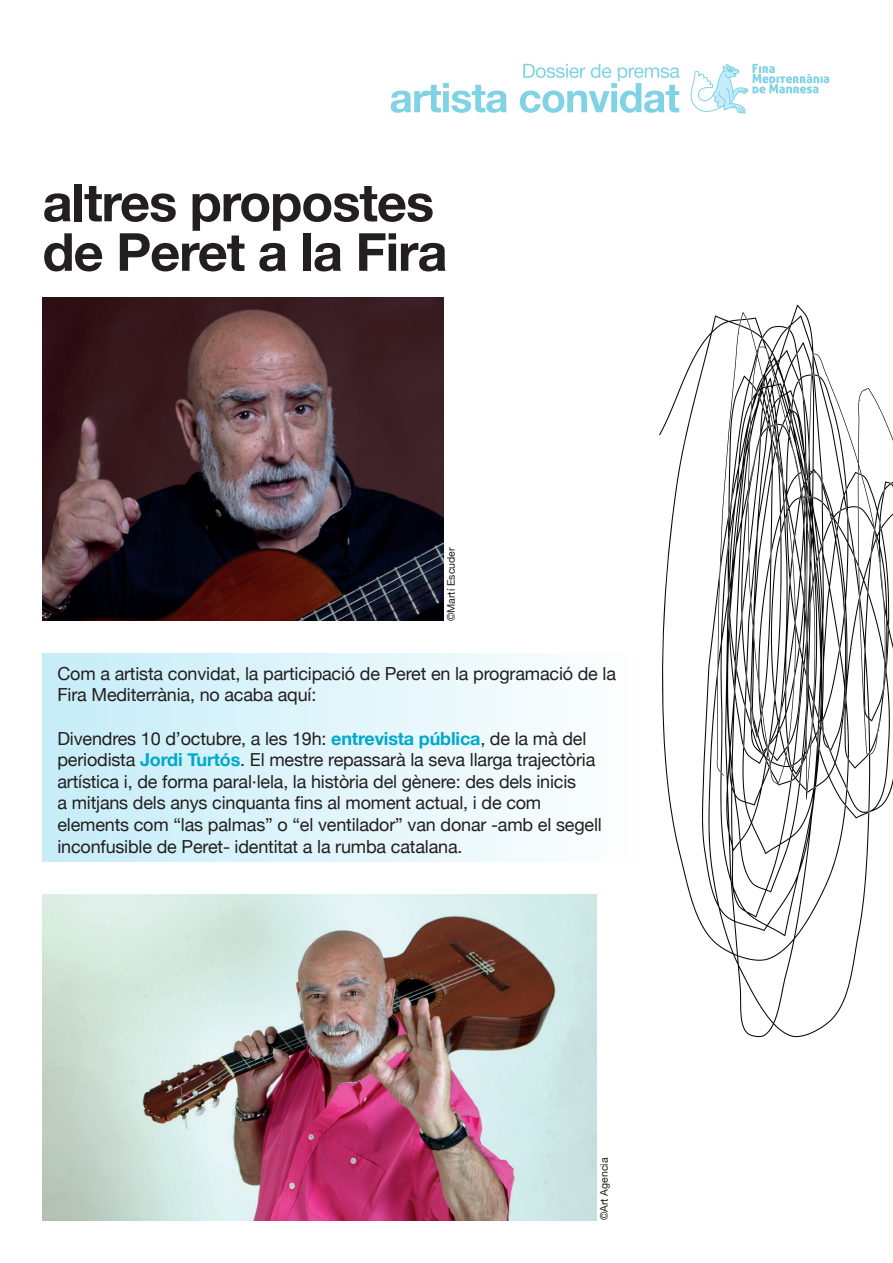
<style>
.page{position:relative;width:893px;height:1263px;background:#fff}
.page>*{position:absolute;margin:0;border:0;box-sizing:border-box;transform-origin:0 0}
.t1{font:700 52.5px "Helvetica Neue";letter-spacing:-.02em;color:#231f20}
.t2{font:18px/21.6px "Helvetica Neue";letter-spacing:-.01em;color:#231f20}
.t3{font:10.5px "Helvetica Neue";color:#231f20}
.s1{font-weight:700;color:#00a8cb}
</style>
<div class="page">
<img style="left:43px;top:894px;width:554px;height:326px">
<svg style="left:659px;top:305px;width:177px;height:732px"></svg>
<svg style="left:717px;top:323px;width:176px;height:692px"></svg>
<div style="left:43px;top:653px;width:603px;height:209px;background:linear-gradient(to right,#c5edf8,#fefefe)"></div>
<img style="left:43px;top:298px;width:401px;height:323px">
<svg style="left:690px;top:63px;width:139px;height:51px"></svg>
<svg style="left:391px;top:64px;width:288px;height:49px"></svg>
<p class="t1" style="left:43px;top:161px;width:393px">altres propostes</p>
<p class="t1" style="left:43px;top:211px;width:407px">de Peret a la Fira</p>
<p class="t3" style="left:443px;top:621px;width:75px;rotate:-90deg">©Martí Escuder</p>
<p class="t2" style="left:57px;top:664px;width:560px">Com a artista convidat, la participació de Peret en la programació de la<br>Fira Mediterrània, no acaba aquí:</p>
<p class="t2" style="left:57px;top:728px;width:546px">Divendres 10 d’octubre, a les 19h: <span class="s1">entrevista pública</span>, de la mà del periodista <span class="s1">Jordi Turtós</span>. El mestre repassarà la seva llarga trajectòria artística i, de forma paral·lela, la història del gènere: des dels inicis<br>a mitjans dels anys cinquanta fins al moment actual, i de com elements com “las palmas” o “el ventilador” van donar -amb el segell inconfusible de Peret- identitat a la rumba catalana.</p>
<p class="t3" style="left:597px;top:1220px;width:64px;rotate:-90deg">©Art Agencia</p>
</div>
